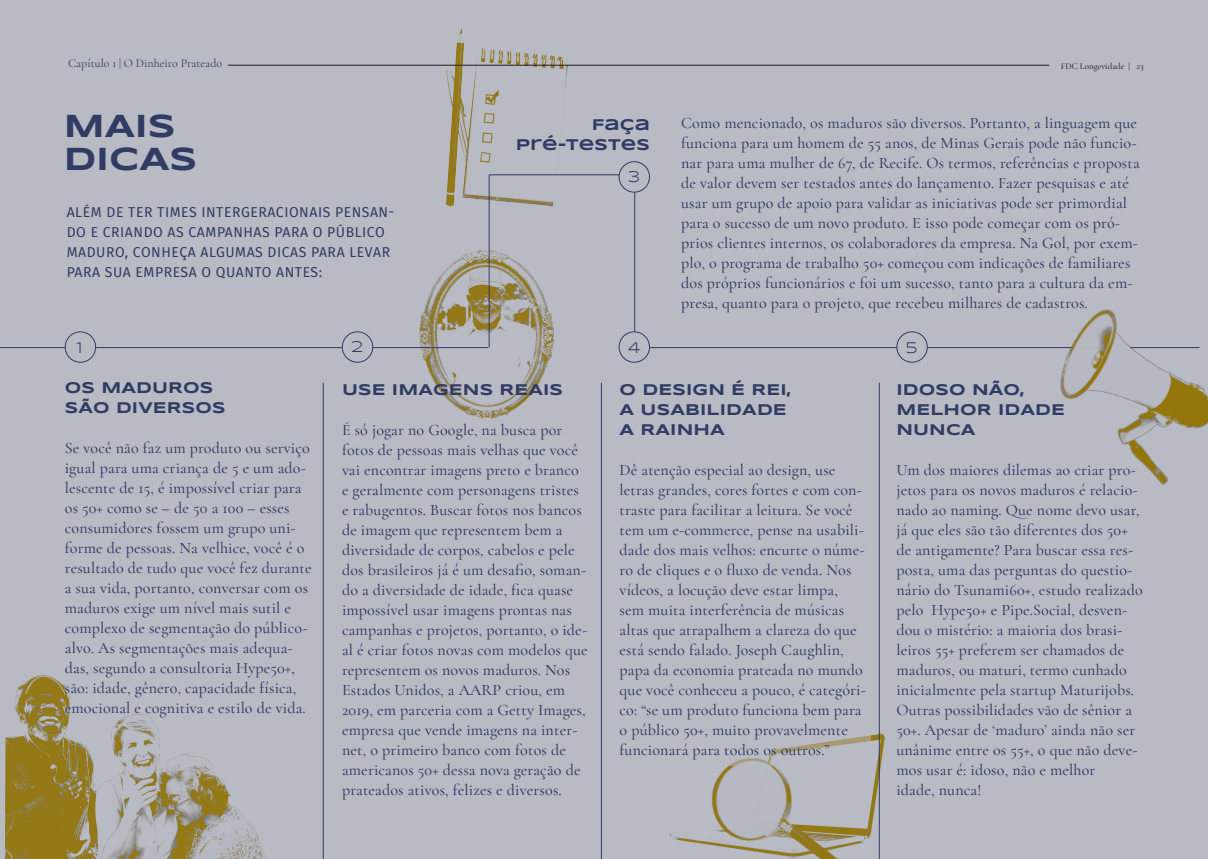
<style>
.page{position:relative;width:1208px;height:859px;background:#b8bbc4}
.page>*{position:absolute;margin:0;border:0;box-sizing:border-box;transform-origin:0 0}
.t1{font:700 33px "Syncopate";color:#323b64}
.t2{font:500 16px/20px "Cormorant Garamond";letter-spacing:.01em;color:#323b64}
.t3{font:700 16px "Syncopate";letter-spacing:.01em;color:#323b64}
.t4{font:16px "Syncopate";color:#323b64}
.t5{font:14px/20px "Fira Sans";letter-spacing:.04em;color:#323b64}
.t6{font:12px "Cormorant Garamond";color:#323b64}
.t7{font:500 9px "Cormorant Garamond";color:#231f20}
</style>
<div class="page">
<img style="left:5px;top:673px;width:318px;height:186px">
<img style="left:415px;top:29px;width:173px;height:204px">
<img style="left:670px;top:713px;width:216px;height:146px">
<img style="left:399px;top:233px;width:155px;height:186px">
<hr style="left:0;top:347px;width:488px;height:1px;background:#333b63">
<hr style="left:633px;top:347px;width:566px;height:1px;background:#333b63">
<div style="left:65px;top:332px;width:31px;height:30px;background:#b8bbc4;border-radius:50%"></div>
<div style="left:65px;top:331px;width:31px;height:32px;border:1px solid #323b64;border-radius:50%"></div>
<div style="left:342px;top:332px;width:31px;height:30px;background:#b8bbc4;border-radius:50%"></div>
<div style="left:342px;top:331px;width:31px;height:32px;border:1px solid #323b64;border-radius:50%"></div>
<div style="left:897px;top:332px;width:30px;height:30px;background:#b8bbc4;border-radius:50%"></div>
<div style="left:896px;top:331px;width:31px;height:32px;border:1px solid #323b64;border-radius:50%"></div>
<hr style="left:488px;top:175px;width:1px;height:172px;background:#333b63">
<hr style="left:634px;top:175px;width:1px;height:172px;background:#333b63">
<hr style="left:489px;top:174px;width:145px;height:1px;background:#333b63">
<div style="left:619px;top:162px;width:30px;height:30px;background:#b8bbc4;border-radius:50%"></div>
<div style="left:618px;top:161px;width:32px;height:32px;border:1px solid #323b64;border-radius:50%"></div>
<div style="left:619px;top:332px;width:30px;height:30px;background:#b8bbc4;border-radius:50%"></div>
<div style="left:618px;top:331px;width:32px;height:32px;border:1px solid #323b64;border-radius:50%"></div>
<img style="left:1025px;top:309px;width:183px;height:176px">
<div style="left:608px;top:598px;width:262px;height:167px;background:#b8bbc4"></div>
<hr style="left:323px;top:383px;width:1px;height:476px;background:#333b63">
<hr style="left:601px;top:383px;width:1px;height:476px;background:#333b63">
<hr style="left:879px;top:383px;width:1px;height:476px;background:#333b63">
<hr style="left:120px;top:65px;width:929px;height:1px;background:#231f20">
<div style="left:68px;top:56px;width:160px;height:18px;background:#b8bbc4"></div>
<p class="t6" style="left:68px;top:56px;width:156px">Capítulo 1 | O Dinheiro Prateado</p>
<p class="t7" style="left:1060px;top:60px;width:84px">FDC Longevidade | 23</p>
<p class="t1" style="left:64px;top:105px;width:113px">MAIS</p>
<p class="t1" style="left:64px;top:138px;width:135px">DICAS</p>
<p class="t5" style="left:67px;top:201px;width:329px">ALÉM DE TER TIMES INTERGERACIONAIS PENSAN-DO E CRIANDO AS CAMPANHAS PARA O PÚBLICO MADURO, CONHEÇA ALGUMAS DICAS PARA LEVAR PARA SUA EMPRESA O QUANTO ANTES:</p>
<p class="t4" style="left:77px;top:339px;width:7px">1</p>
<p class="t4" style="left:351px;top:337px;width:13px">2</p>
<p class="t3" style="left:591px;top:114px;width:60px">FAÇA</p>
<p class="t3" style="left:515px;top:134px;width:136px">PRÉ-TESTES</p>
<p class="t4" style="left:628px;top:168px;width:13px">3</p>
<p class="t2" style="left:681px;top:113px;width:460px">Como mencionado, os maduros são diversos. Portanto, a linguagem que funciona para um homem de 55 anos, de Minas Gerais pode não funcio&shy;nar para uma mulher de 67, de Recife. Os termos, referências e proposta de valor devem ser testados antes do lançamento. Fazer pesquisas e até usar um grupo de apoio para validar as iniciativas pode ser primordial para o sucesso de um novo produto. E isso pode começar com os pró&shy;prios clientes internos, os colaboradores da empresa. Na Gol, por exem&shy;plo, o programa de trabalho 50+ começou com indicações de familiares dos próprios funcionários e foi um sucesso, tanto para a cultura da em&shy;presa, quanto para o projeto, que recebeu milhares de cadastros.</p>
<p class="t4" style="left:628px;top:339px;width:14px">4</p>
<p class="t4" style="left:906px;top:339px;width:13px">5</p>
<p class="t3" style="left:65px;top:377px;width:150px">OS MADUROS</p>
<p class="t3" style="left:65px;top:397px;width:162px">SÃO DIVERSOS</p>
<p class="t2" style="left:65px;top:437px;width:248px">Se você não faz um produto ou serviço igual para uma criança de 5 e um ado&shy;lescente de 15, é impossível criar para os 50+ como se – de 50 a 100 – esses consumidores fossem um grupo uni&shy;forme de pessoas. Na velhice, você é o resultado de tudo que você fez durante a sua vida, portanto, conversar com os maduros exige um nível mais sutil e complexo de segmentação do público&shy;alvo. As segmentações mais adequa&shy;das, segundo a consultoria Hype50+, são: idade, gênero, capacidade física, emocional e cognitiva e estilo de vida.</p>
<p class="t3" style="left:342px;top:380px;width:223px">USE IMAGENS REAIS</p>
<p class="t2" style="left:342px;top:420px;width:247px">É só jogar no Google, na busca por fotos de pessoas mais velhas que você vai encontrar imagens preto e branco e geralmente com personagens tristes e rabugentos. Buscar fotos nos bancos de imagem que representem bem a diversidade de corpos, cabelos e pele dos brasileiros já é um desafio, soman&shy;do a diversidade de idade, fica quase impossível usar imagens prontas nas campanhas e projetos, portanto, o ide&shy;al é criar fotos novas com modelos que representem os novos maduros. Nos Estados Unidos, a AARP criou, em 2019, em parceria com a Getty Images, empresa que vende imagens na inter&shy;net, o primeiro banco com fotos de americanos 50+ dessa nova geração de prateados ativos, felizes e diversos.</p>
<p class="t3" style="left:619px;top:380px;width:172px">O DESIGN É REI,</p>
<p class="t3" style="left:619px;top:400px;width:169px">A USABILIDADE</p>
<p class="t3" style="left:619px;top:420px;width:107px">A RAINHA</p>
<p class="t2" style="left:619px;top:460px;width:248px">Dê atenção especial ao design, use letras grandes, cores fortes e com con&shy;traste para facilitar a leitura. Se você tem um e-commerce, pense na usabili&shy;dade dos mais velhos: encurte o núme&shy;ro de cliques e o fluxo de venda. Nos vídeos, a locução deve estar limpa, sem muita interferência de músicas altas que atrapalhem a clareza do que está sendo falado. Joseph Caughlin, papa da economia prateada no mundo que você conheceu a pouco, é categóri&shy;co: “se um produto funciona bem para o público 50+, muito provavelmente funcionará para todos os outros.”</p>
<p class="t3" style="left:896px;top:380px;width:129px">IDOSO NÃO,</p>
<p class="t3" style="left:896px;top:400px;width:170px">MELHOR IDADE</p>
<p class="t3" style="left:896px;top:420px;width:81px">NUNCA</p>
<p class="t2" style="left:896px;top:460px;width:248px">Um dos maiores dilemas ao criar pro&shy;jetos para os novos maduros é relacio&shy;nado ao naming. Que nome devo usar, já que eles são tão diferentes dos 50+ de antigamente? Para buscar essa res&shy;posta, uma das perguntas do questio&shy;nário do Tsunami60+, estudo realizado pelo Hype50+ e Pipe.Social, desven&shy;dou o mistério: a maioria dos brasi&shy;leiros 55+ preferem ser chamados de maduros, ou maturi, termo cunhado inicialmente pela startup Maturijobs.<br>Outras possibilidades vão de sênior a 50+. Apesar de ‘maduro’ ainda não ser unânime entre os 55+, o que não deve&shy;mos usar é: idoso, não e melhor</p>
<p class="t2" style="left:896px;top:780px;width:86px">idade, nunca!</p>
</div>
